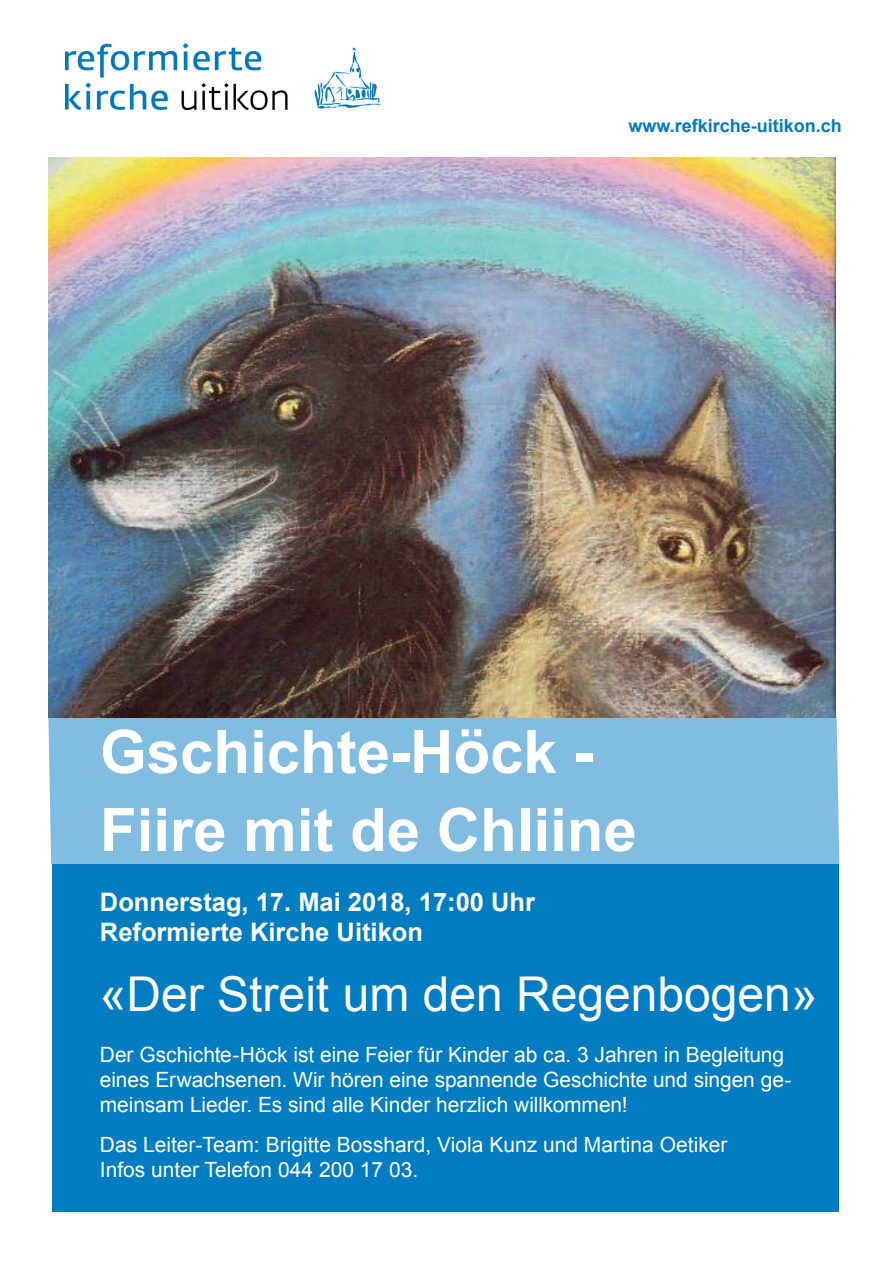
<style>
.page{position:relative;width:893px;height:1263px;background:#fff}
.page>*{position:absolute;margin:0;border:0;box-sizing:border-box;transform-origin:0 0}
.t1{font:700 60px/78px "Arial";color:#fff}
.t2{font:48px "Arial";color:#fff}
.t3{font:700 25.5px/30.6px "Arial";color:#fff}
.t4{font:21px/25.2px "Arial";letter-spacing:-.005em;color:#fff}
.t5{font:700 18px "Arial";color:#007cc2}
</style>
<div class="page">
<div style="left:52px;top:864px;width:787px;height:348px;background:#007cc2"></div>
<div style="left:48px;top:717px;width:791px;height:147px;background:#80bde0"></div>
<img style="left:66px;top:44px;width:315px;height:65px">
<img style="left:48px;top:157px;width:787px;height:560px">
<p class="t5" style="left:629px;top:114px;width:215px">www.refkirche-uitikon.ch</p>
<h1 class="t1" style="left:100px;top:715px;width:538px">Gschichte-Höck -<br>Fiire mit de Chliine</h1>
<p class="t3" style="left:100px;top:887px;width:437px">Donnerstag, 17. Mai 2018, 17:00 Uhr<br>Reformierte Kirche Uitikon</p>
<h2 class="t2" style="left:100px;top:963px;width:719px">«Der Streit um den Regenbogen»</h2>
<p class="t4" style="left:100px;top:1042px;width:693px">Der Gschichte-Höck ist eine Feier für Kinder ab ca. 3 Jahren in Begleitung eines Erwachsenen. Wir hören eine spannende Geschichte und singen ge&shy;meinsam Lieder. Es sind alle Kinder herzlich willkommen!</p>
<p class="t4" style="left:100px;top:1132px;width:629px">Das Leiter-Team: Brigitte Bosshard, Viola Kunz und Martina Oetiker<br>Infos unter Telefon 044 200 17 03.</p>
</div>
